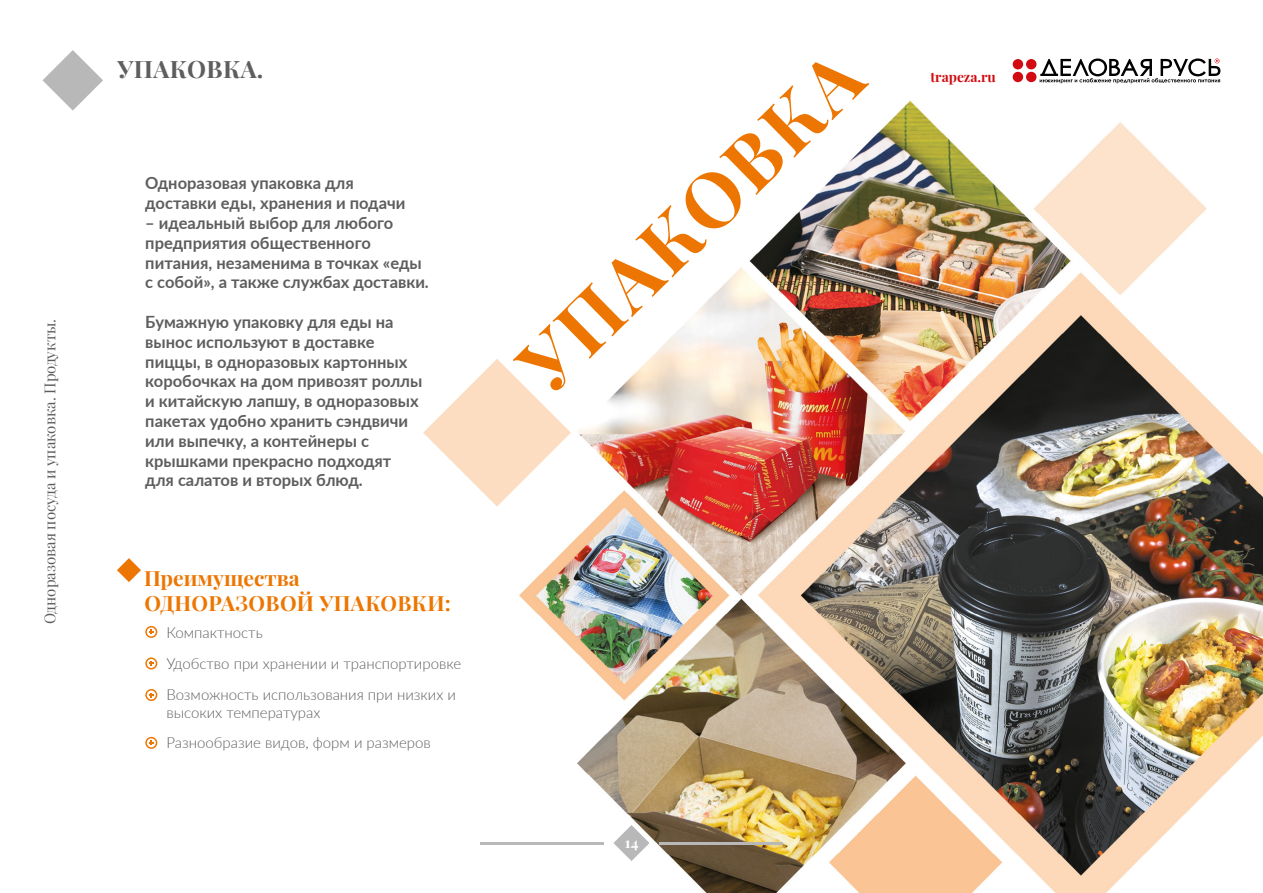
<style>
.page{position:relative;width:1263px;height:893px;background:#fff}
.page>*{position:absolute;margin:0;border:0;box-sizing:border-box;transform-origin:0 0}
.t1{font:700 75px "Playfair Display";color:#ed7602}
.t2{font:700 24px "Playfair Display";letter-spacing:.02em;color:#5f5e5e}
.t3{font:700 21px/25.2px "Playfair Display";letter-spacing:.005em;color:#ed7602}
.t4{font:700 16.5px/19.8px "Lato";color:#5f5e5e}
.t5{font:300 15px/30.8px "Lato";color:#5f5e5e}
.t6{font:15px "Playfair Display";color:#5f5e5e}
.t7{font:700 15px "Playfair Display";color:#fff}
.t8{font:700 13.65px "Playfair Display";color:#ce0b10}
</style>
<div class="page">
<svg style="left:43px;top:50px;width:60px;height:61px"></svg>
<div style="left:1013px;top:72px;width:10px;height:10px;background:#d20a11;border-radius:50%"></div>
<div style="left:1013px;top:59px;width:10px;height:10px;background:#d20a11;border-radius:50%"></div>
<svg style="left:1026px;top:58px;width:194px;height:25px"></svg>
<svg style="left:145px;top:626px;width:12px;height:12px"></svg>
<svg style="left:145px;top:657px;width:12px;height:12px"></svg>
<svg style="left:145px;top:689px;width:12px;height:12px"></svg>
<svg style="left:145px;top:737px;width:12px;height:12px"></svg>
<svg style="left:117px;top:558px;width:24px;height:24px"></svg>
<img style="left:519px;top:100px;width:744px;height:793px">
<svg style="left:423px;top:359px;width:148px;height:148px"></svg>
<svg style="left:613px;top:825px;width:36px;height:36px"></svg>
<hr style="left:660px;top:842px;width:123px;height:3px;background:#b9b8b8">
<hr style="left:480px;top:842px;width:123px;height:3px;background:#b9b8b8">
<p class="t6" style="left:38px;top:624px;width:307px;rotate:-90deg">Одноразовая посуда и упаковка. Продукты.</p>
<h2 class="t2" style="left:117px;top:50px;width:147px">УПАКОВКА.</h2>
<p class="t4" style="left:145px;top:173px;width:262px">Одноразовая упаковка для доставки еды, хранения и подачи</p>
<p class="t4" style="left:145px;top:213px;width:285px">– идеальный выбор для любого предприятия общественного питания, незаменима в точках «еды с собой», а также службах доставки.</p>
<p class="t4" style="left:145px;top:312px;width:279px">Бумажную упаковку для еды на вынос используют в доставке пиццы, в одноразовых картонных коробочках на дом привозят роллы и китайскую лапшу, в одноразовых пакетах удобно хранить сэндвичи или выпечку, а контейнеры с крышками прекрасно подходят для салатов и вторых блюд.</p>
<p class="t3" style="left:144px;top:563px;width:308px">Преимущества<br>ОДНОРАЗОВОЙ УПАКОВКИ:</p>
<p class="t5" style="left:166px;top:617px;width:296px">Компактность<br>Удобство при хранении и транспортировке<br>Возможность использования при низких и</p>
<p class="t5" style="left:166px;top:697px;width:266px">высоких температурах<br>Разнообразие видов, форм и размеров</p>
<h1 class="t1" style="left:490px;top:337px;width:448px;rotate:-45deg">УПАКОВКА</h1>
<p class="t7" style="left:625px;top:830px;width:15px">14</p>
<p class="t8" style="left:930px;top:66px;width:67px">trapeza.ru</p>
</div>
